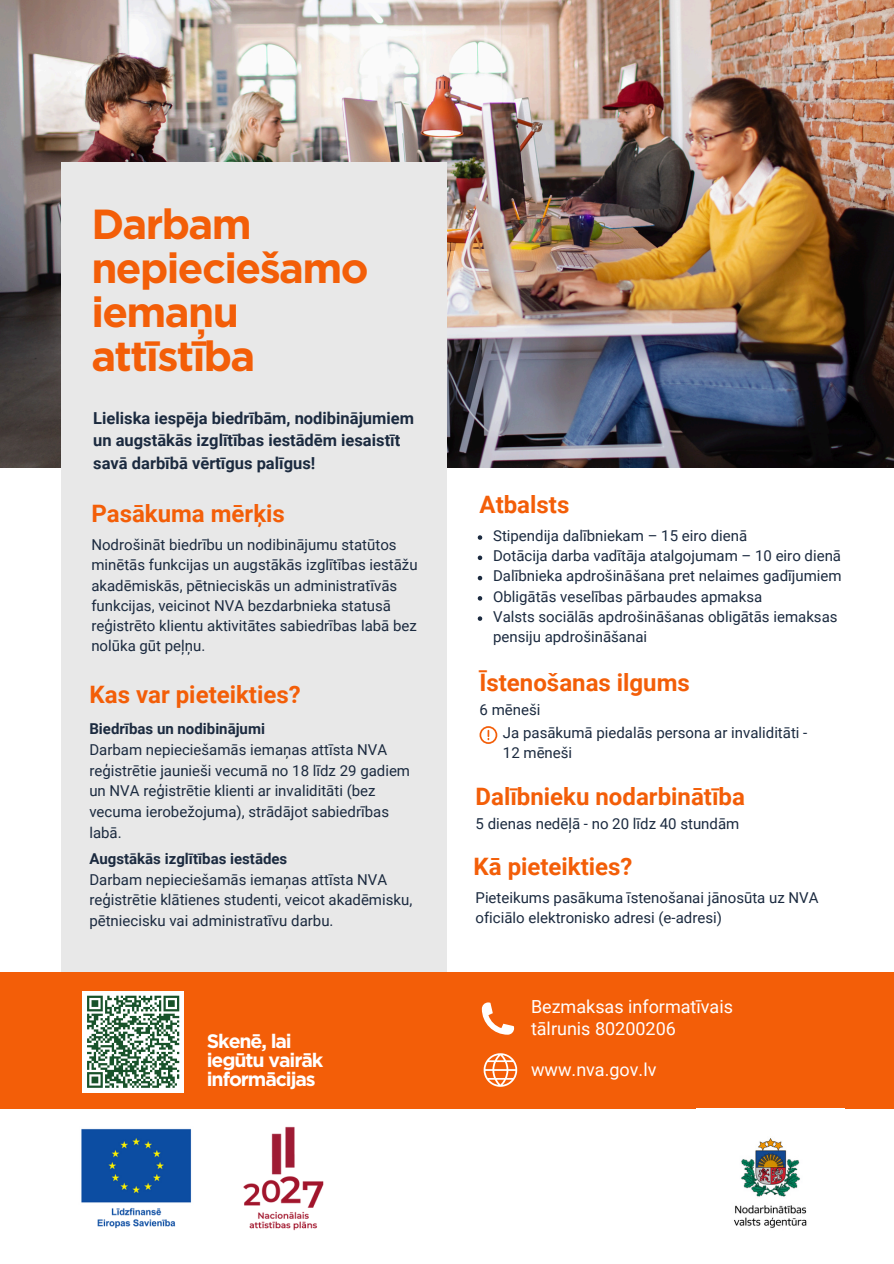
<style>
.page{position:relative;width:894px;height:1264px;background:#fff}
.page>*{position:absolute;margin:0;border:0;box-sizing:border-box;transform-origin:0 0}
.t1{font:700 42px/43.8px "Gotham";letter-spacing:-.04em;color:#f35e08}
.t2{font:700 24px "Roboto";color:#f35e08}
.t3{font:700 19.5px/19.2px "Gotham";letter-spacing:-.055em;color:#fff}
.t4{font:18px/22.5px "Roboto";color:#fff}
.t5{font:700 16.5px/22.5px "Roboto";color:#1b2a3f}
.t6{font:15px/20.2px "Roboto";color:#1b2a3f}
.t7{font:700 15px "Roboto";color:#1b2a3f}
</style>
<div class="page">
<img style="left:0;top:0;width:893px;height:467px">
<div style="left:62px;top:162px;width:384px;height:925px;background:#e8e8e8"></div>
<div style="left:0;top:972px;width:893px;height:136px;background:#f35e08"></div>
<div style="left:82px;top:991px;width:102px;height:101px;background:#fff"></div>
<svg style="left:87px;top:995px;width:93px;height:93px"></svg>
<svg style="left:481px;top:1002px;width:33px;height:32px"></svg>
<svg style="left:483px;top:1053px;width:34px;height:33px"></svg>
<img style="left:81px;top:1126px;width:243px;height:105px">
<img style="left:734px;top:1138px;width:73px;height:90px">
<svg style="left:479px;top:726px;width:18px;height:18px"></svg>
<svg style="left:477px;top:535px;width:5px;height:5px"></svg>
<svg style="left:477px;top:555px;width:5px;height:5px"></svg>
<svg style="left:477px;top:576px;width:5px;height:4px"></svg>
<svg style="left:477px;top:596px;width:5px;height:4px"></svg>
<svg style="left:477px;top:616px;width:5px;height:5px"></svg>
<p class="t1" style="left:91px;top:202px;width:279px">Darbam nepieciešamo iemaņu attīstība</p>
<h1 class="t5" style="left:93px;top:407px;width:322px">Lieliska iespēja biedrībām, nodibinājumiem un augstākās izglītības iestādēm iesaistīt savā darbībā vērtīgus palīgus!</h1>
<p class="t2" style="left:91px;top:500px;width:195px">Pasākuma mērķis</p>
<p class="t6" style="left:91px;top:535px;width:328px">Nodrošināt biedrību un nodibinājumu statūtos minētās funkcijas un augstākās izglītības iestāžu akadēmiskās, pētnieciskās un administratīvās funkcijas, veicinot NVA bezdarbnieka statusā reģistrēto klientu aktivitātes sabiedrības labā bez nolūka gūt peļņu.</p>
<p class="t2" style="left:90px;top:680px;width:212px">Kas var pieteikties?</p>
<p class="t7" style="left:89px;top:720px;width:177px">Biedrības un nodibinājumi</p>
<p class="t6" style="left:89px;top:739px;width:322px;line-height:20.7px">Darbam nepieciešamās iemaņas attīsta NVA reģistrētie jaunieši vecumā no 18 līdz 29 gadiem un NVA reģistrētie klienti ar invaliditāti (bez vecuma ierobežojuma), strādājot sabiedrības labā.</p>
<p class="t7" style="left:89px;top:850px;width:199px">Augstākās izglītības iestādes</p>
<p class="t6" style="left:89px;top:869px;width:324px;line-height:20.7px">Darbam nepieciešamās iemaņas attīsta NVA reģistrētie klātienes studenti, veicot akadēmisku, pētniecisku vai administratīvu darbu.</p>
<p class="t3" style="left:207px;top:1031px;width:118px">Skenē, lai iegūtu vairāk informācijas</p>
<p class="t2" style="left:479px;top:490px;width:91px">Atbalsts</p>
<p class="t6" style="left:493px;top:525px;width:255px">Stipendija dalībniekam – 15 eiro dienā</p>
<p class="t6" style="left:493px;top:546px;width:349px">Dotācija darba vadītāja atalgojumam – 10 eiro dienā</p>
<p class="t6" style="left:493px;top:566px;width:350px">Dalībnieka apdrošināšana pret nelaimes gadījumiem</p>
<p class="t6" style="left:493px;top:586px;width:270px">Obligātās veselības pārbaudes apmaksa</p>
<p class="t6" style="left:493px;top:606px;width:346px">Valsts sociālās apdrošināšanas obligātās iemaksas pensiju apdrošināšanai</p>
<p class="t2" style="left:479px;top:669px;width:212px">Īstenošanas ilgums</p>
<p class="t6" style="left:479px;top:700px;width:62px">6 mēneši</p>
<p class="t6" style="left:503px;top:723px;width:306px">Ja pasākumā piedalās persona ar invaliditāti -<br>12 mēneši</p>
<p class="t2" style="left:475px;top:782px;width:271px">Dalībnieku nodarbinātība</p>
<p class="t6" style="left:475px;top:813px;width:265px">5 dienas nedēļā - no 20 līdz 40 stundām</p>
<p class="t2" style="left:473px;top:852px;width:160px">Kā pieteikties?</p>
<p class="t6" style="left:475px;top:887px;width:344px">Pieteikums pasākuma īstenošanai jānosūta uz NVA oficiālo elektronisko adresi (e-adresi)</p>
<p class="t4" style="left:531px;top:995px;width:203px">Bezmaksas informatīvais tālrunis 80200206</p>
<p class="t4" style="left:531px;top:1058px;width:127px">www.nva.gov.lv</p>
</div>
